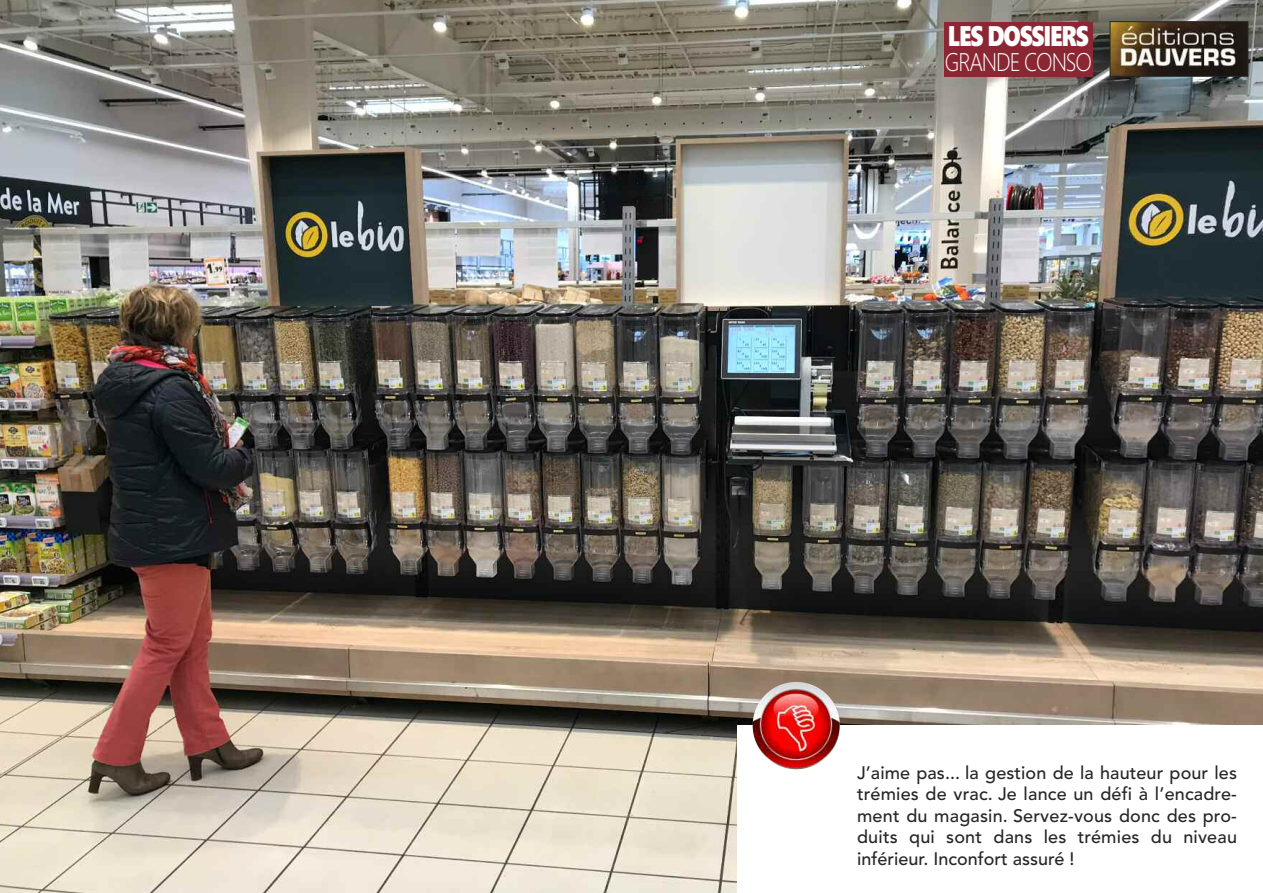
<style>
.page{position:relative;width:1263px;height:893px;background:#fff}
.page>*{position:absolute;margin:0;border:0;box-sizing:border-box;transform-origin:0 0}
.t1{font:900 28.35px "Segoe";letter-spacing:-.05em;color:#fff;scale:.8 1}
.t2{font:300 25.5px "Segoe";letter-spacing:-.05em;color:#fff;scale:.85 1}
.t3{font:500 18px/21.6px "Avenir";color:#272526;text-align:justify}
</style>
<div class="page">
<img style="left:0;top:0;width:1263px;height:893px">
<img style="left:1112px;top:23px;width:134px;height:52px">
<div style="left:1110px;top:21px;width:138px;height:56px;border:1px solid #272526"></div>
<div style="left:944px;top:22px;width:149px;height:54px;background:#8a2733"></div>
<div style="left:737px;top:725px;width:526px;height:168px;background:#fff"></div>
<img style="left:753px;top:682px;width:87px;height:87px;border-radius:50%">
<h1 class="t1" style="left:948px;top:20px;width:178px">LES DOSSIERS</h1>
<h2 class="t2" style="left:945px;top:47px;width:175px">GRANDE CONSO</h2>
<p class="t3" style="left:857px;top:760px;width:381px">J’aime pas... la gestion de la hauteur pour les trémies de vrac. Je lance un défi à l’encadre&shy;ment du magasin. Servez-vous donc des pro&shy;duits qui sont dans les trémies du niveau inférieur. Inconfort assuré !</p>
</div>
